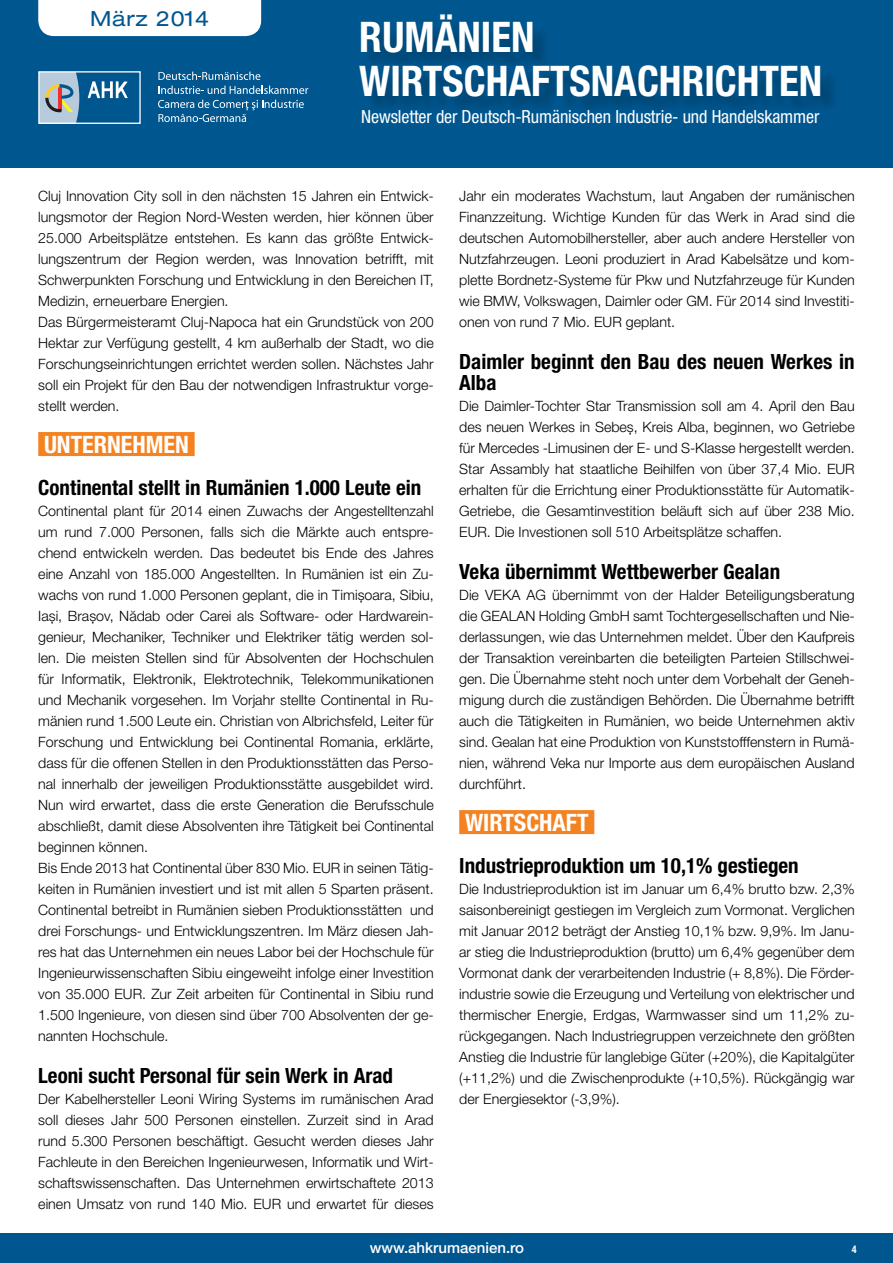
<style>
.page{position:relative;width:893px;height:1263px;background:#fff}
.page>*{position:absolute;margin:0;border:0;box-sizing:border-box;transform-origin:0 0}
.t1{font:700 condensed 42.3px/44px "Helvetica Neue LT Pro";color:#fff}
.t2{font:700 condensed 24px "Helvetica Neue LT Pro";color:#fff}
.t3{font:700 condensed 21px/21px "Helvetica Neue LT Pro";color:#000}
.t4{font:expanded 20.85px "Helvetica Neue LT Pro";letter-spacing:.03em;color:#005790}
.t5{font:condensed 18px "Helvetica Neue LT Pro";letter-spacing:-.005em;color:#fff}
.t6{font:500 15px "Helvetica Neue LT Pro";color:#fff}
.t7{font:300 14.25px/21px "Helvetica Neue LT Pro";color:#000;text-align:justify}
.t8{font:700 condensed 10.5px "Helvetica Neue LT Pro";color:#fff}
</style>
<div class="page">
<div style="left:0;top:1233px;width:893px;height:30px;background:#005790"></div>
<div style="left:0;top:0;width:893px;height:168px;background:#005790"></div>
<div style="left:38px;top:0;width:223px;height:36px;background:#fff"></div>
<div style="left:40px;top:72px;width:100px;height:51px;background:#b7cbdc"></div>
<svg style="left:45px;top:73px;width:94px;height:49px"></svg>
<div style="left:38px;top:71px;width:103px;height:53px;border:1px solid #fff"></div>
<svg style="left:158px;top:72px;width:102px;height:8px"></svg>
<svg style="left:159px;top:86px;width:149px;height:8px"></svg>
<svg style="left:158px;top:100px;width:146px;height:22px"></svg>
<div style="left:363px;top:16px;width:476px;height:99px;background:#000;opacity:.25"></div>
<div style="left:38px;top:432px;width:157px;height:24px;background:#f58220"></div>
<div style="left:459px;top:810px;width:135px;height:24px;background:#f58220"></div>
<h3 class="t4" style="left:90px;top:7px;width:120px">März 2014</h3>
<h1 class="t1" style="left:359px;top:14px;width:464px">Rumänien<br>Wirtschaftsnachrichten</h1>
<p class="t5" style="left:361px;top:106px;width:460px">Newsletter der Deutsch-Rumänischen Industrie- und Handelskammer</p>
<p class="t7" style="left:38px;top:185px;width:397px;text-align:left">Cluj Innovation City soll in den nächsten 15 Jahren ein Entwick&shy;lungsmotor der Region Nord-Westen werden, hier können über 25.000 Arbeitsplätze entstehen. Es kann das größte Entwick&shy;lungszentrum der Region werden, was Innovation betrifft, mit Schwerpunkten Forschung und Entwicklung in den Bereichen IT, Medizin, erneuerbare Energien.<br>Das Bürgermeisteramt Cluj-Napoca hat ein Grundstück von 200<br>Hektar zur Verfügung gestellt, 4 km außerhalb der Stadt, wo die Forschungseinrichtungen errichtet werden sollen. Nächstes Jahr soll ein Projekt für den Bau der notwendigen Infrastruktur vorge&shy;stellt werden.</p>
<h2 class="t2" style="left:44px;top:430px;width:146px">unternehmen</h2>
<h3 class="t3" style="left:38px;top:477px;width:384px">Continental stellt in Rumänien 1.000 Leute ein</h3>
<p class="t7" style="left:38px;top:500px;width:397px;text-align:left">Continental plant für 2014 einen Zuwachs der Angestelltenzahl um rund 7.000 Personen, falls sich die Märkte auch entspre&shy;chend entwickeln werden. Das bedeutet bis Ende des Jahres eine Anzahl von 185.000 Angestellten. In Rumänien ist ein Zu&shy;wachs von rund 1.000 Personen geplant, die in Timișoara, Sibiu, Iași, Brașov, Nădab oder Carei als Software- oder Hardwarein&shy;genieur, Mechaniker, Techniker und Elektriker tätig werden sol&shy;len. Die meisten Stellen sind für Absolventen der Hochschulen für Informatik, Elektronik, Elektrotechnik, Telekommunikationen und Mechanik vorgesehen. Im Vorjahr stellte Continental in Ru&shy;mänien rund 1.500 Leute ein. Christian von Albrichsfeld, Leiter für Forschung und Entwicklung bei Continental Romania, erklärte, dass für die offenen Stellen in den Produktionsstätten das Perso&shy;nal innerhalb der jeweiligen Produktionsstätte ausgebildet wird.<br>Nun wird erwartet, dass die erste Generation die Berufsschule abschließt, damit diese Absolventen ihre Tätigkeit bei Continental beginnen können.<br>Bis Ende 2013 hat Continental über 830 Mio. EUR in seinen Tätig&shy;keiten in Rumänien investiert und ist mit allen 5 Sparten präsent.<br>Continental betreibt in Rumänien sieben Produktionsstätten und drei Forschungs- und Entwicklungszentren. Im März diesen Jah&shy;res hat das Unternehmen ein neues Labor bei der Hochschule für Ingenieurwissenschaften Sibiu eingeweiht infolge einer Investition von 35.000 EUR. Zur Zeit arbeiten für Continental in Sibiu rund 1.500 Ingenieure, von diesen sind über 700 Absolventen der ge&shy;nannten Hochschule.</p>
<h3 class="t3" style="left:38px;top:1065px;width:356px">Leoni sucht Personal für sein Werk in Arad</h3>
<p class="t7" style="left:38px;top:1088px;width:397px">Der Kabelhersteller Leoni Wiring Systems im rumänischen Arad soll dieses Jahr 500 Personen einstellen. Zurzeit sind in Arad rund 5.300 Personen beschäftigt. Gesucht werden dieses Jahr Fachleute in den Bereichen Ingenieurwesen, Informatik und Wirt&shy;schaftswissenschaften. Das Unternehmen erwirtschaftete 2013 einen Umsatz von rund 140 Mio. EUR und erwartet für dieses</p>
<p class="t7" style="left:459px;top:185px;width:397px">Jahr ein moderates Wachstum, laut Angaben der rumänischen Finanzzeitung. Wichtige Kunden für das Werk in Arad sind die deutschen Automobilhersteller, aber auch andere Hersteller von Nutzfahrzeugen. Leoni produziert in Arad Kabelsätze und kom&shy;plette Bordnetz-Systeme für Pkw und Nutzfahrzeuge für Kunden wie BMW, Volkswagen, Daimler oder GM. Für 2014 sind Investiti&shy;onen von rund 7 Mio. EUR geplant.</p>
<h3 class="t3" style="left:459px;top:351px;width:397px">Daimler beginnt den Bau des neuen Werkes in<br>Alba</h3>
<p class="t7" style="left:459px;top:395px;width:397px">Die Daimler-Tochter Star Transmission soll am 4. April den Bau des neuen Werkes in Sebeș, Kreis Alba, beginnen, wo Getriebe für Mercedes -Limusinen der E- und S-Klasse hergestellt werden.<br>Star Assambly hat staatliche Beihilfen von über 37,4 Mio. EUR erhalten für die Errichtung einer Produktionsstätte für Automatik-Getriebe, die Gesamtinvestition beläuft sich auf über 238 Mio.<br>EUR. Die Investionen soll 510 Arbeitsplätze schaffen.</p>
<h3 class="t3" style="left:459px;top:561px;width:322px">Veka übernimmt Wettbewerber Gealan</h3>
<p class="t7" style="left:459px;top:584px;width:397px">Die VEKA AG übernimmt von der Halder Beteiligungsberatung die GEALAN Holding GmbH samt Tochtergesellschaften und Nie&shy;derlassungen, wie das Unternehmen meldet. Über den Kaufpreis der Transaktion vereinbarten die beteiligten Parteien Stillschwei&shy;gen. Die Übernahme steht noch unter dem Vorbehalt der Geneh&shy;migung durch die zuständigen Behörden. Die Übernahme betrifft auch die Tätigkeiten in Rumänien, wo beide Unternehmen aktiv sind. Gealan hat eine Produktion von Kunststofffenstern in Rumä&shy;nien, während Veka nur Importe aus dem europäischen Ausland durchführt.</p>
<h2 class="t2" style="left:465px;top:808px;width:125px">wirtschaft</h2>
<h3 class="t3" style="left:459px;top:855px;width:341px">Industrieproduktion um 10,1% gestiegen</h3>
<p class="t7" style="left:459px;top:878px;width:397px">Die Industrieproduktion ist im Januar um 6,4% brutto bzw. 2,3% saisonbereinigt gestiegen im Vergleich zum Vormonat. Verglichen mit Januar 2012 beträgt der Anstieg 10,1% bzw. 9,9%. Im Janu&shy;ar stieg die Industrieproduktion (brutto) um 6,4% gegenüber dem Vormonat dank der verarbeitenden Industrie (+ 8,8%). Die Förder&shy;industrie sowie die Erzeugung und Verteilung von elektrischer und thermischer Energie, Erdgas, Warmwasser sind um 11,2% zu&shy;rückgegangen. Nach Industriegruppen verzeichnete den größten Anstieg die Industrie für langlebige Güter (+20%), die Kapitalgüter (+11,2%) und die Zwischenprodukte (+10,5%). Rückgängig war der Energiesektor (-3,9%).</p>
<p class="t6" style="left:370px;top:1239px;width:156px">www.ahkrumaenien.ro</p>
<p class="t8" style="left:852px;top:1242px;width:6px">4</p>
</div>
